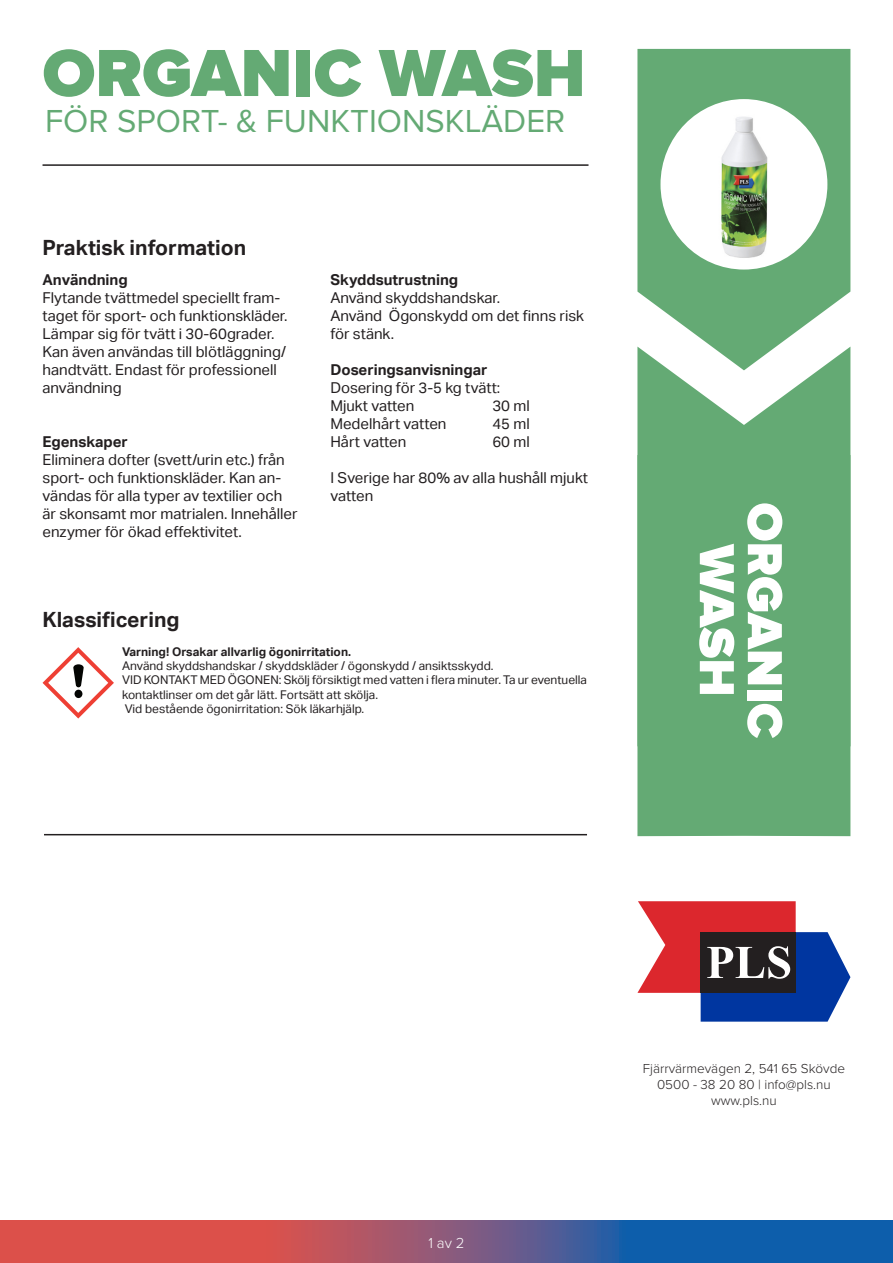
<style>
.page{position:relative;width:893px;height:1263px;background:#fff}
.page>*{position:absolute;margin:0;border:0;box-sizing:border-box;transform-origin:0 0}
.t1{font:900 69px "Proxima Nova";color:#64aa74}
.t2{font:900 51px "Proxima Nova";color:#fff}
.t3{font:33px "Proxima Nova";color:#64aa74}
.t4{font:700 21px "Aktiv Grotesk";color:#231f20}
.t5{font:15px/18px "Aktiv Grotesk";color:#231f20}
.t6{font:700 15px "Aktiv Grotesk";color:#231f20}
.t7{font:300 15px "Proxima Nova";color:#fff}
.t8{font:300 13.5px "Proxima Nova";color:#231f20}
.t9{font:12px/14.4px "Aktiv Grotesk";color:#231f20}
.t10{font:700 12px "Aktiv Grotesk";color:#231f20}
</style>
<div class="page">
<svg style="left:637px;top:901px;width:213px;height:121px"></svg>
<hr style="left:44px;top:834px;width:543px;height:1px;background:#231f20">
<hr style="left:43px;top:164px;width:545px;height:2px;background:#231f20">
<svg style="left:637px;top:49px;width:213px;height:298px;background:#74b382"></svg>
<svg style="left:637px;top:347px;width:213px;height:108px;fill:#64aa74"></svg>
<div style="left:637px;top:455px;width:213px;height:381px;background:#64aa74"></div>
<div style="left:660px;top:99px;width:167px;height:171px;background:#fff;border-radius:50%"></div>
<svg style="left:0;top:1220px;width:893px;height:43px;background:#7b577a"></svg>
<img style="left:721px;top:117px;width:47px;height:141px">
<svg style="left:43px;top:647px;width:71px;height:71px"></svg>
<p class="t1" style="left:43px;top:33px;width:545px">ORGANIC WASH</p>
<p class="t3" style="left:45px;top:102px;width:521px">FÖR SPORT- &amp; FUNKTIONSKLÄDER</p>
<p class="t4" style="left:43px;top:235px;width:205px">Praktisk information</p>
<p class="t6" style="left:43px;top:271px;width:87px">Användning</p>
<p class="t5" style="left:43px;top:289px;width:247px">Flytande tvättmedel speciellt fram&shy;taget för sport- och funktionskläder.<br>Lämpar sig för tvätt i 30-60grader.<br>Kan även användas till blötläggning/ handtvätt. Endast för professionell användning</p>
<p class="t6" style="left:43px;top:433px;width:87px">Egenskaper</p>
<p class="t5" style="left:43px;top:451px;width:257px">Eliminera dofter (svett/urin etc.) från sport- och funktionskläder. Kan an&shy;vändas för alla typer av textilier och är skonsamt mor matrialen. Innehåller enzymer för ökad effektivitet.</p>
<p class="t4" style="left:43px;top:608px;width:139px">Klassificering</p>
<p class="t6" style="left:330px;top:271px;width:129px">Skyddsutrustning</p>
<p class="t5" style="left:330px;top:289px;width:171px">Använd skyddshandskar.</p>
<p class="t5" style="left:330px;top:307px;width:255px">Använd Ögonskydd om det finns risk för stänk.</p>
<p class="t6" style="left:330px;top:361px;width:159px">Doseringsanvisningar</p>
<p class="t5" style="left:330px;top:379px;width:171px">Dosering för 3-5 kg tvätt:</p>
<p class="t5" style="left:330px;top:397px;width:85px">Mjukt vatten</p>
<p class="t5" style="left:492px;top:397px;width:39px">30 ml</p>
<p class="t5" style="left:330px;top:415px;width:118px">Medelhårt vatten</p>
<p class="t5" style="left:492px;top:415px;width:39px">45 ml</p>
<p class="t5" style="left:330px;top:433px;width:77px">Hårt vatten</p>
<p class="t5" style="left:492px;top:433px;width:39px">60 ml</p>
<p class="t5" style="left:330px;top:469px;width:259px">I Sverige har 80% av alla hushåll mjukt vatten</p>
<p class="t10" style="left:122px;top:644px;width:231px">Varning! Orsakar allvarlig ögonirritation.</p>
<p class="t9" style="left:122px;top:659px;width:373px">Använd skyddshandskar / skyddskläder / ögonskydd / ansiktsskydd.</p>
<p class="t9" style="left:122px;top:673px;width:467px">VID KONTAKT MED ÖGONEN: Skölj försiktigt med vatten i flera minuter. Ta ur eventuella kontaktlinser om det går lätt. Fortsätt att skölja.</p>
<p class="t9" style="left:125px;top:702px;width:241px">Vid bestående ögonirritation: Sök läkarhjälp.</p>
<p class="t2" style="left:746px;top:544px;width:154px;rotate:90deg">WASH</p>
<p class="t2" style="left:794px;top:502px;width:237px;rotate:90deg">ORGANIC</p>
<p class="t7" style="left:428px;top:1231px;width:38px">1 av 2</p>
<p class="t8" style="left:643px;top:1058px;width:204px">Fjärrvärmevägen 2, 541 65 Skövde</p>
<p class="t8" style="left:657px;top:1074px;width:175px">0500 - 38 20 80 | info@pls.nu</p>
<p class="t8" style="left:711px;top:1090px;width:67px">www.pls.nu</p>
</div>
